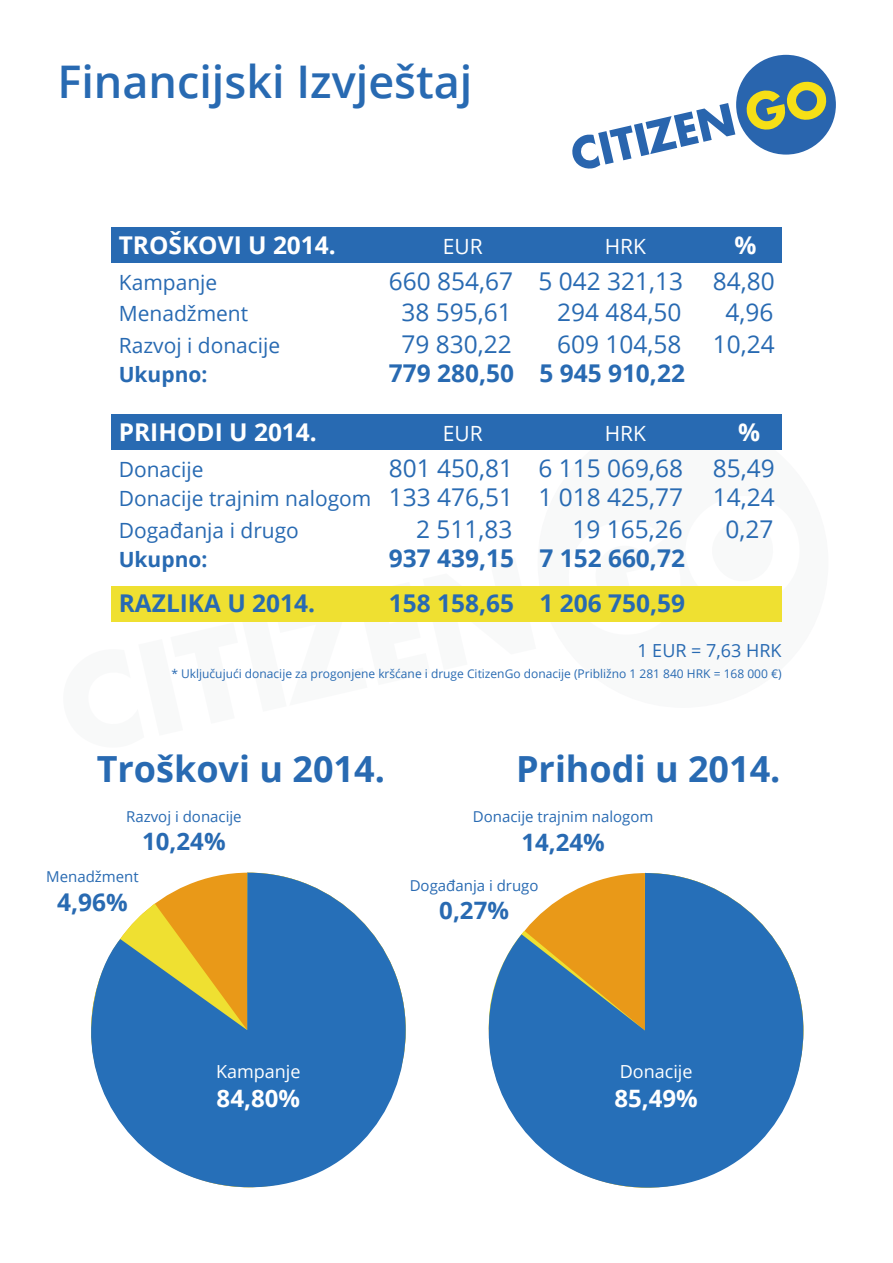
<style>
.page{position:relative;width:893px;height:1263px;background:#fff}
.page>*{position:absolute;margin:0;border:0;box-sizing:border-box;transform-origin:0 0}
.t1{font:600 45px "Open Sans";color:#286ab2}
.t2{font:700 36px "Open Sans";color:#286ab2}
.t3{font:24.45px "Open Sans";color:#286ab2}
.t4{font:700 24.45px "Open Sans";color:#286ab2}
.t5{font:700 24.45px "Open Sans";color:#fff}
.t6{font:700 24px "Open Sans";color:#286ab2}
.t7{font:700 24px "Open Sans";color:#fff}
.t8{font:21px "Open Sans";color:#286ab2}
.t9{font:700 21px "Open Sans";color:#286ab2}
.t10{font:21px "Open Sans";color:#fff}
.t11{font:18px "Open Sans";color:#fff}
.t12{font:18px "Open Sans";color:#286ab2}
.t13{font:15px "Open Sans";color:#286ab2}
.t14{font:12px "Open Sans";color:#286ab2}
.s1{font-size:21px}
.s2{font-size:24px}
</style>
<div class="page">
<div style="left:538px;top:418px;width:290px;height:289px;background:#f2f3f4;border-radius:50%"></div>
<svg style="left:111px;top:621px;width:425px;height:1px"></svg>
<svg style="left:563px;top:496px;width:236px;height:138px"></svg>
<div style="left:736px;top:55px;width:100px;height:100px;background:#2965ae;border-radius:50%"></div>
<svg style="left:572px;top:103px;width:163px;height:66px"></svg>
<svg style="left:746px;top:81px;width:81px;height:49px"></svg>
<div style="left:111px;top:227px;width:671px;height:36px;background:#286ab2"></div>
<div style="left:111px;top:415px;width:671px;height:35px;background:#286ab2"></div>
<div style="left:111px;top:586px;width:671px;height:35px;background:#efe031"></div>
<svg style="left:91px;top:872px;width:315px;height:316px;fill:#266fb8"></svg>
<svg style="left:488px;top:872px;width:315px;height:316px;fill:#266fb8"></svg>
<p class="t1" style="left:57px;top:51px;width:417px">Financijski Izvještaj</p>
<p class="t5" style="left:119px;top:227px;width:219px">TROŠKOVI U 2014.</p>
<p class="t10" style="left:443px;top:232px;width:41px">EUR</p>
<p class="t10" style="left:605px;top:232px;width:43px">HRK</p>
<p class="t5" style="left:735px;top:227px;width:24px">%</p>
<p class="t8" style="left:119px;top:268px;width:100px">Kampanje</p>
<p class="t3" style="left:389px;top:264px;width:387px">660 854,67 5 042 321,13 84,80</p>
<p class="t8" style="left:119px;top:299px;width:131px">Menadžment</p>
<p class="t3" style="left:402px;top:295px;width:112px">38 595,61</p>
<p class="t3" style="left:557px;top:295px;width:126px">294 484,50</p>
<p class="t3" style="left:726px;top:295px;width:49px">4,96</p>
<p class="t8" style="left:119px;top:331px;width:163px">Razvoj i donacije</p>
<p class="t3" style="left:402px;top:327px;width:112px">79 830,22</p>
<p class="t3" style="left:557px;top:327px;width:126px">609 104,58</p>
<p class="t3" style="left:713px;top:327px;width:63px">10,24</p>
<p class="t9" style="left:119px;top:359px;width:90px">Ukupno:</p>
<p class="t4" style="left:389px;top:356px;width:298px">779 280,50 5 945 910,22</p>
<p class="t5" style="left:119px;top:415px;width:200px">PRIHODI U 2014.</p>
<p class="t10" style="left:443px;top:419px;width:41px">EUR</p>
<p class="t10" style="left:605px;top:419px;width:43px">HRK</p>
<p class="t5" style="left:738px;top:415px;width:24px">%</p>
<p class="t8" style="left:119px;top:455px;width:86px">Donacije</p>
<p class="t3" style="left:389px;top:451px;width:387px">801 450,81 6 115 069,68 85,49</p>
<p class="t3" style="left:119px;top:480px;width:657px"><span class="s1">Donacije trajnim nalogom</span> 133 476,51 1 018 425,77 14,24</p>
<p class="t8" style="left:119px;top:516px;width:182px">Događanja i drugo</p>
<p class="t3" style="left:416px;top:512px;width:98px">2 511,83</p>
<p class="t3" style="left:573px;top:512px;width:112px">19 165,26</p>
<p class="t3" style="left:726px;top:512px;width:49px">0,27</p>
<p class="t9" style="left:119px;top:544px;width:90px">Ukupno:</p>
<p class="t4" style="left:389px;top:541px;width:298px">937 439,15 7 152 660,72</p>
<p class="t4" style="left:119px;top:586px;width:198px">RAZLIKA U 2014.</p>
<p class="t4" style="left:389px;top:586px;width:298px">158 158,65 1 206 750,59</p>
<p class="t12" style="left:637px;top:638px;width:146px">1 EUR = 7,63 HRK</p>
<p class="t14" style="left:171px;top:665px;width:612px">* Uključujući donacije za progonjene kršćane i druge CitizenGo donacije (Približno 1 281 840 HRK = 168 000 €)</p>
<p class="t2" style="left:97px;top:744px;width:290px">Troškovi u 2014.</p>
<p class="t2" style="left:516px;top:744px;width:266px">Prihodi u 2014.</p>
<p class="t13" style="left:126px;top:806px;width:117px">Razvoj i donacije</p>
<p class="t6" style="left:142px;top:825px;width:85px">10,24%</p>
<p class="t13" style="left:46px;top:866px;width:94px">Menadžment</p>
<p class="t4" style="left:57px;top:885px;width:72px">4,96<span class="s2">%</span></p>
<p class="t11" style="left:216px;top:1059px;width:86px">Kampanje</p>
<p class="t7" style="left:217px;top:1081px;width:85px">84,80%</p>
<p class="t13" style="left:473px;top:806px;width:182px">Donacije trajnim nalogom</p>
<p class="t6" style="left:521px;top:825px;width:85px">14,24%</p>
<p class="t13" style="left:410px;top:875px;width:130px">Događanja i drugo</p>
<p class="t6" style="left:439px;top:894px;width:71px">0,27%</p>
<p class="t11" style="left:620px;top:1059px;width:74px">Donacije</p>
<p class="t7" style="left:614px;top:1081px;width:85px">85,49%</p>
</div>
